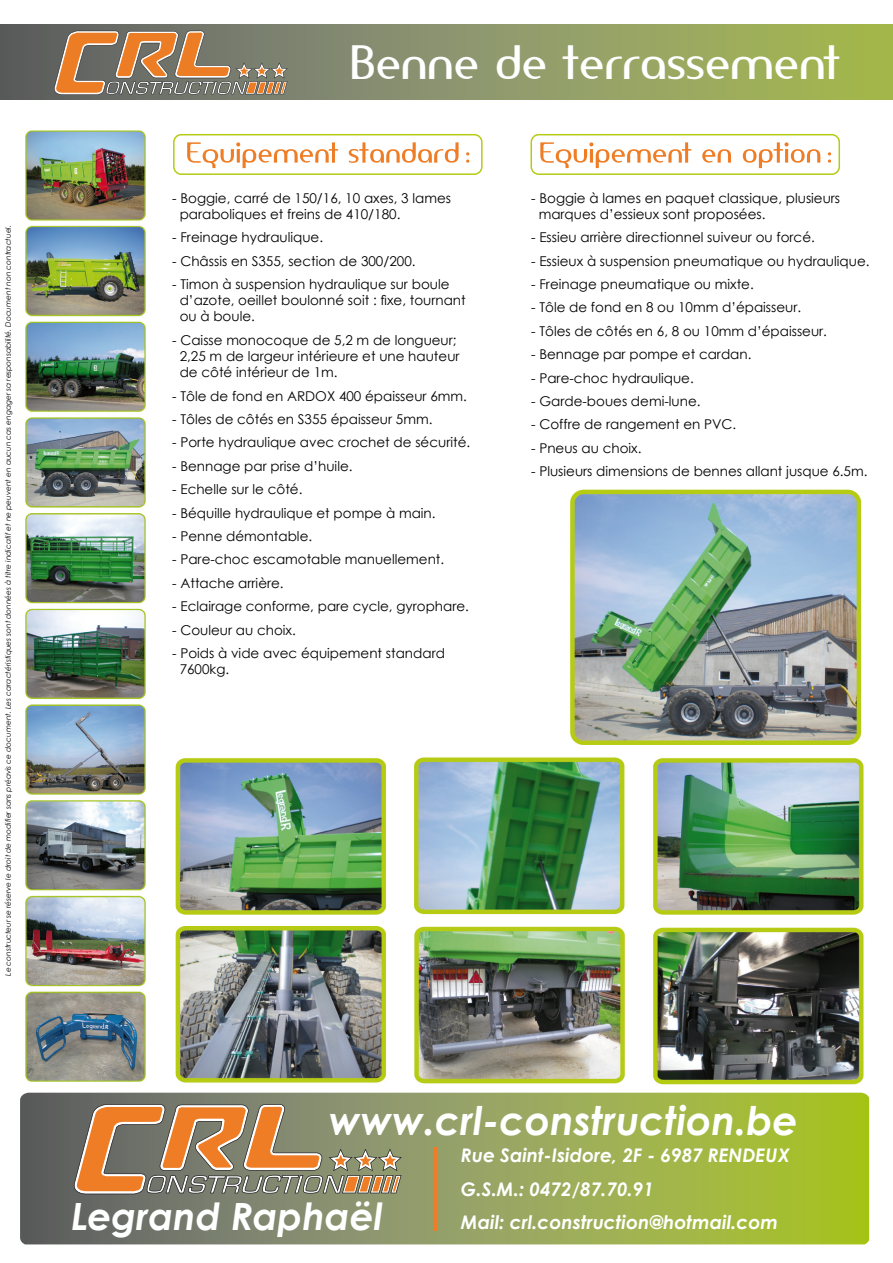
<style>
.page{position:relative;width:893px;height:1263px;background:#fff}
.page>*{position:absolute;margin:0;border:0;box-sizing:border-box;transform-origin:0 0}
.t1{font:45px "Amerika Sans";color:#fff}
.t2{font:italic 700 39.6px "Century Gothic";color:#fff}
.t3{font:italic 700 37.5px "Century Gothic";color:#fff}
.t4{font:italic 700 18.75px/33.2px "Century Gothic";color:#fff}
.t5{font:13.5px "Century Gothic";color:#000}
.t6{font:italic 7.5px "Century Gothic";color:#000}
</style>
<div class="page">
<img style="left:168px;top:489px;width:696px;height:604px">
<img style="left:25px;top:130px;width:121px;height:952px">
<svg style="left:0;top:24px;width:893px;height:76px;background:#8d9863"></svg>
<svg style="left:187px;top:142px;width:151px;height:26px"></svg>
<svg style="left:349px;top:142px;width:110px;height:21px"></svg>
<svg style="left:466px;top:152px;width:3px;height:11px"></svg>
<div style="left:173px;top:134px;width:310px;height:41px;border:2px solid #b6cb15;border-radius:8px"></div>
<div style="left:530px;top:134px;width:310px;height:41px;border:2px solid #b6cb15;border-radius:8px"></div>
<svg style="left:540px;top:142px;width:151px;height:26px"></svg>
<svg style="left:702px;top:149px;width:29px;height:14px"></svg>
<svg style="left:743px;top:142px;width:77px;height:26px"></svg>
<svg style="left:828px;top:152px;width:3px;height:11px"></svg>
<svg style="left:20px;top:1093px;width:849px;height:151px;background:#92a053"></svg>
<hr style="left:433px;top:1147px;width:4px;height:83px;background:#ee7d25">
<svg style="left:74px;top:1104px;width:328px;height:90px;background:#a88c67"></svg>
<svg style="left:53px;top:31px;width:235px;height:64px;background:#a08365"></svg>
<p class="t6" style="left:3px;top:976px;width:752px;rotate:-90deg">Le constructeur se réserve le droit de modifier sans préavis ce document. Les caractéristiques sont données à titre indicatif et ne peuvent en aucun cas engager sa responsabilité. Document non contractuel.</p>
<p class="t1" style="left:350px;top:34px;width:491px">Benne de terrassement</p>
<p class="t5" style="left:172px;top:188px;width:280px">- Boggie, carré de 150/16, 10 axes, 3 lames</p>
<p class="t5" style="left:180px;top:204px;width:222px">paraboliques et freins de 410/180.</p>
<p class="t5" style="left:172px;top:228px;width:152px">- Freinage hydraulique.</p>
<p class="t5" style="left:172px;top:251px;width:245px">- Châssis en S355, section de 300/200.</p>
<p class="t5" style="left:172px;top:275px;width:279px">- Timon à suspension hydraulique sur boule</p>
<p class="t5" style="left:180px;top:291px;width:288px">d’azote, oeillet boulonné soit : fixe, tournant</p>
<p class="t5" style="left:180px;top:307px;width:77px">ou à boule.</p>
<p class="t5" style="left:172px;top:330px;width:286px">- Caisse monocoque de 5,2 m de longueur;</p>
<p class="t5" style="left:180px;top:347px;width:281px">2,25 m de largeur intérieure et une hauteur</p>
<p class="t5" style="left:180px;top:363px;width:159px">de côté intérieur de 1m.</p>
<p class="t5" style="left:172px;top:386px;width:296px">- Tôle de fond en ARDOX 400 épaisseur 6mm.</p>
<p class="t5" style="left:172px;top:410px;width:262px">- Tôles de côtés en S355 épaisseur 5mm.</p>
<p class="t5" style="left:172px;top:433px;width:299px">- Porte hydraulique avec crochet de sécurité.</p>
<p class="t5" style="left:172px;top:456px;width:182px">- Bennage par prise d’huile.</p>
<p class="t5" style="left:172px;top:480px;width:132px">- Echelle sur le côté.</p>
<p class="t5" style="left:172px;top:503px;width:265px">- Béquille hydraulique et pompe à main.</p>
<p class="t5" style="left:172px;top:527px;width:141px">- Penne démontable.</p>
<p class="t5" style="left:172px;top:550px;width:273px">- Pare-choc escamotable manuellement.</p>
<p class="t5" style="left:172px;top:573px;width:113px">- Attache arrière.</p>
<p class="t5" style="left:172px;top:597px;width:298px">- Eclairage conforme, pare cycle, gyrophare.</p>
<p class="t5" style="left:172px;top:620px;width:125px">- Couleur au choix.</p>
<p class="t5" style="left:172px;top:644px;width:274px">- Poids à vide avec équipement standard</p>
<p class="t5" style="left:180px;top:660px;width:51px">7600kg.</p>
<p class="t5" style="left:531px;top:188px;width:311px">- Boggie à lames en paquet classique, plusieurs</p>
<p class="t5" style="left:539px;top:204px;width:228px">marques d’essieux sont proposées.</p>
<p class="t5" style="left:531px;top:228px;width:285px">- Essieu arrière directionnel suiveur ou forcé.</p>
<p class="t5" style="left:531px;top:251px;width:340px">- Essieux à suspension pneumatique ou hydraulique.</p>
<p class="t5" style="left:531px;top:275px;width:224px">- Freinage pneumatique ou mixte.</p>
<p class="t5" style="left:531px;top:298px;width:272px">- Tôle de fond en 8 ou 10mm d’épaisseur.</p>
<p class="t5" style="left:531px;top:321px;width:297px">- Tôles de côtés en 6, 8 ou 10mm d’épaisseur.</p>
<p class="t5" style="left:531px;top:345px;width:222px">- Bennage par pompe et cardan.</p>
<p class="t5" style="left:531px;top:368px;width:164px">- Pare-choc hydraulique.</p>
<p class="t5" style="left:531px;top:392px;width:171px">- Garde-boues demi-lune.</p>
<p class="t5" style="left:531px;top:415px;width:207px">- Coffre de rangement en PVC.</p>
<p class="t5" style="left:531px;top:438px;width:112px">- Pneus au choix.</p>
<p class="t5" style="left:531px;top:462px;width:338px">- Plusieurs dimensions de bennes allant jusque 6.5m.</p>
<h2 class="t2" style="left:329px;top:1090px;width:470px">www.crl-construction.be</h2>
<h3 class="t3" style="left:71px;top:1188px;width:313px">Legrand Raphaël</h3>
<h3 class="t4" style="left:461px;top:1138px;width:331px">Rue Saint-Isidore, 2F - 6987 RENDEUX<br>G.S.M.: 0472/87.70.91<br>Mail: crl.construction@hotmail.com</h3>
</div>
